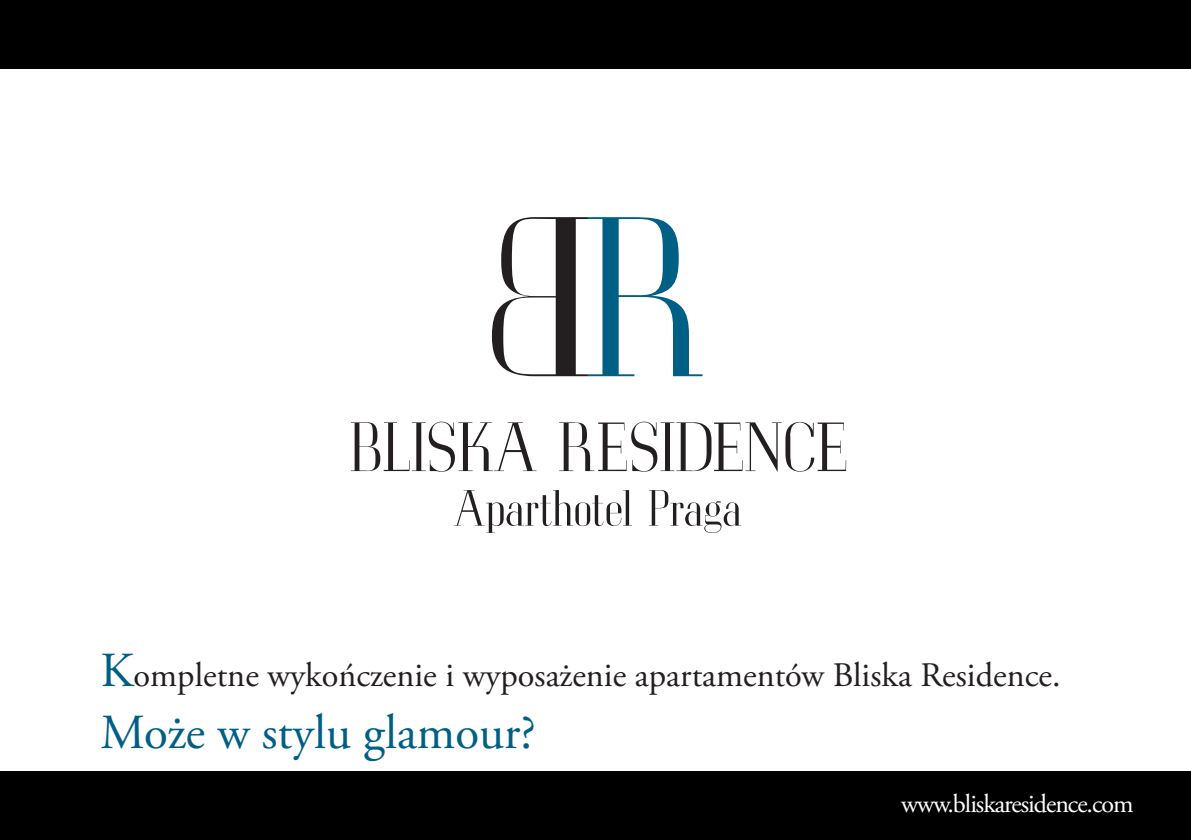
<style>
.page{position:relative;width:1191px;height:840px;background:#fff}
.page>*{position:absolute;margin:0;border:0;box-sizing:border-box;transform-origin:0 0}
.t1{font:48.8px "Adobe Garamond Pro";color:#005f84}
.t2{font:34.4px "Adobe Garamond Pro";color:#231f20}
.t3{font:26px "Adobe Garamond Pro";letter-spacing:-.04em;color:#fff}
.s1{font-size:48.8px;color:#005f84}
</style>
<div class="page">
<div style="left:0;top:0;width:1191px;height:68px;background:#000"></div>
<div style="left:0;top:771px;width:1191px;height:68px;background:#000"></div>
<svg style="left:351px;top:421px;width:185px;height:50px"></svg>
<svg style="left:559px;top:421px;width:287px;height:50px"></svg>
<svg style="left:454px;top:490px;width:178px;height:42px"></svg>
<svg style="left:649px;top:490px;width:92px;height:42px"></svg>
<svg style="left:492px;top:217px;width:210px;height:159px"></svg>
<p class="t2" style="left:101px;top:653px;width:961px"><span class="s1">K</span>ompletne wykończenie i wyposażenie apartamentów Bliska Residence.</p>
<h1 class="t1" style="left:101px;top:703px;width:437px">Może w stylu glamour?</h1>
<p class="t3" style="left:901px;top:787px;width:234px">www.bliskaresidence.com</p>
</div>
